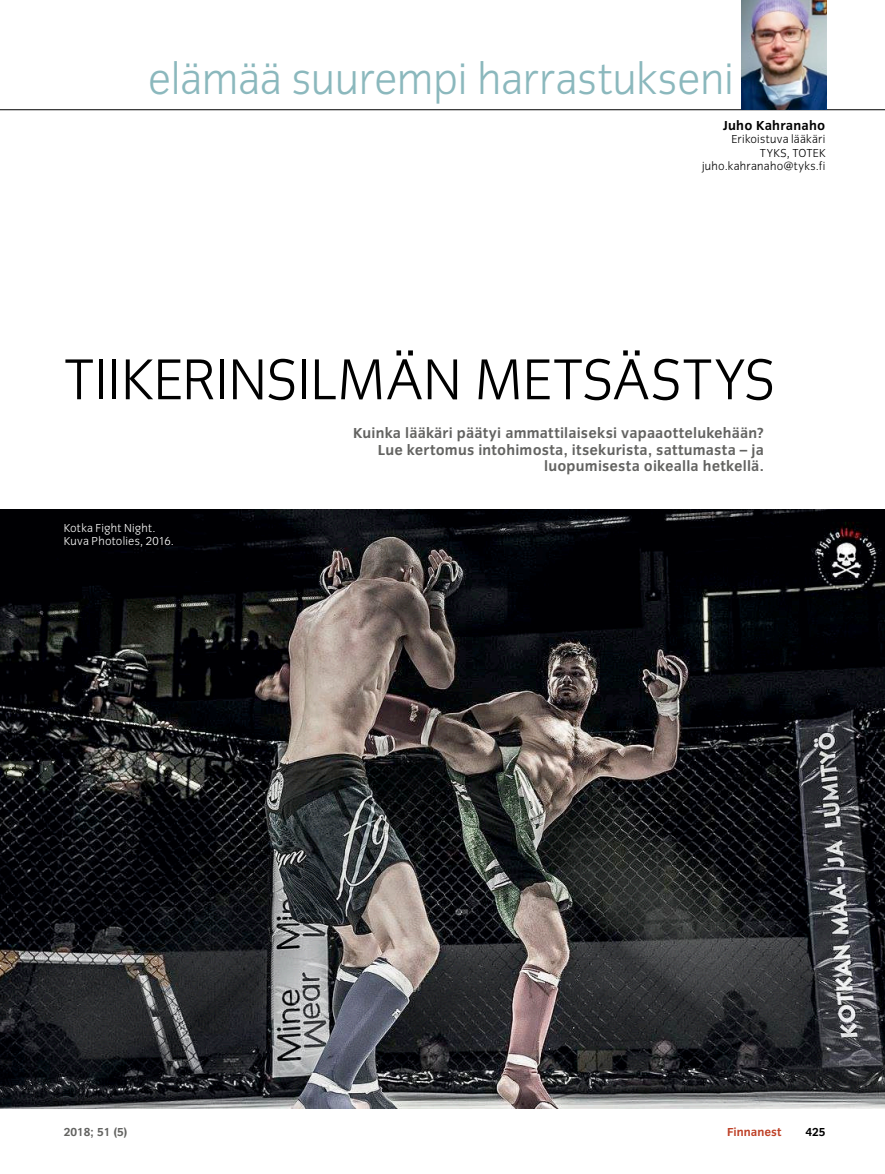
<style>
.page{position:relative;width:885px;height:1174px;background:#fff}
.page>*{position:absolute;margin:0;border:0;box-sizing:border-box;transform-origin:0 0}
.t1{font:300 59.7px "Congress Sans";letter-spacing:-.01em;color:#000}
.t2{font:300 45px "Congress Sans";letter-spacing:-.005em;color:#8bb8bd}
.t3{font:700 15px/16.5px "Congress Sans";letter-spacing:.01em;color:#636361;text-align:right}
.t4{font:700 13.5px "Congress Sans";letter-spacing:.015em;color:#000}
.t5{font:300 12px/13.5px "Congress Sans";letter-spacing:.02em;color:#000;text-align:right}
.t6{font:300 12px/13.5px "Congress Sans";letter-spacing:.02em;color:#fff}
.t7{font:700 12px "Congress Sans";color:#636361}
.t8{font:700 12px "Congress Sans";color:#be4026}
.t9{font:700 12px "Congress Sans";color:#000}
</style>
<div class="page">
<hr style="left:0;top:109px;width:884px;height:1px;background:#000">
<img style="left:741px;top:0;width:84px;height:109px">
<img style="left:0;top:510px;width:884px;height:598px">
<h2 class="t2" style="left:148px;top:54px;width:587px">elämää suurempi harrastukseni</h2>
<p class="t4" style="left:723px;top:117px;width:104px">Juho Kahranaho</p>
<p class="t5" style="left:702px;top:132px;width:125px">Erikoistuva lääkäri<br>TYKS, TOTEK juho.kahranaho@tyks.fi</p>
<h1 class="t1" style="left:64px;top:347px;width:712px">TIIKERINSILMÄN METSÄSTYS</h1>
<p class="t3" style="left:353px;top:425px;width:412px">Kuinka lääkäri päätyi ammattilaiseksi vapaaottelukehään?<br>Lue kertomus intohimosta, itsekurista, sattumasta – ja luopumisesta oikealla hetkellä.</p>
<p class="t6" style="left:64px;top:521px;width:112px">Kotka Fight Night.<br>Kuva Photolies, 2016.</p>
<p class="t7" style="left:64px;top:1125px;width:65px">2018; 51 (5)</p>
<p class="t8" style="left:727px;top:1125px;width:56px">Finnanest</p>
<p class="t9" style="left:805px;top:1125px;width:22px">425</p>
</div>
